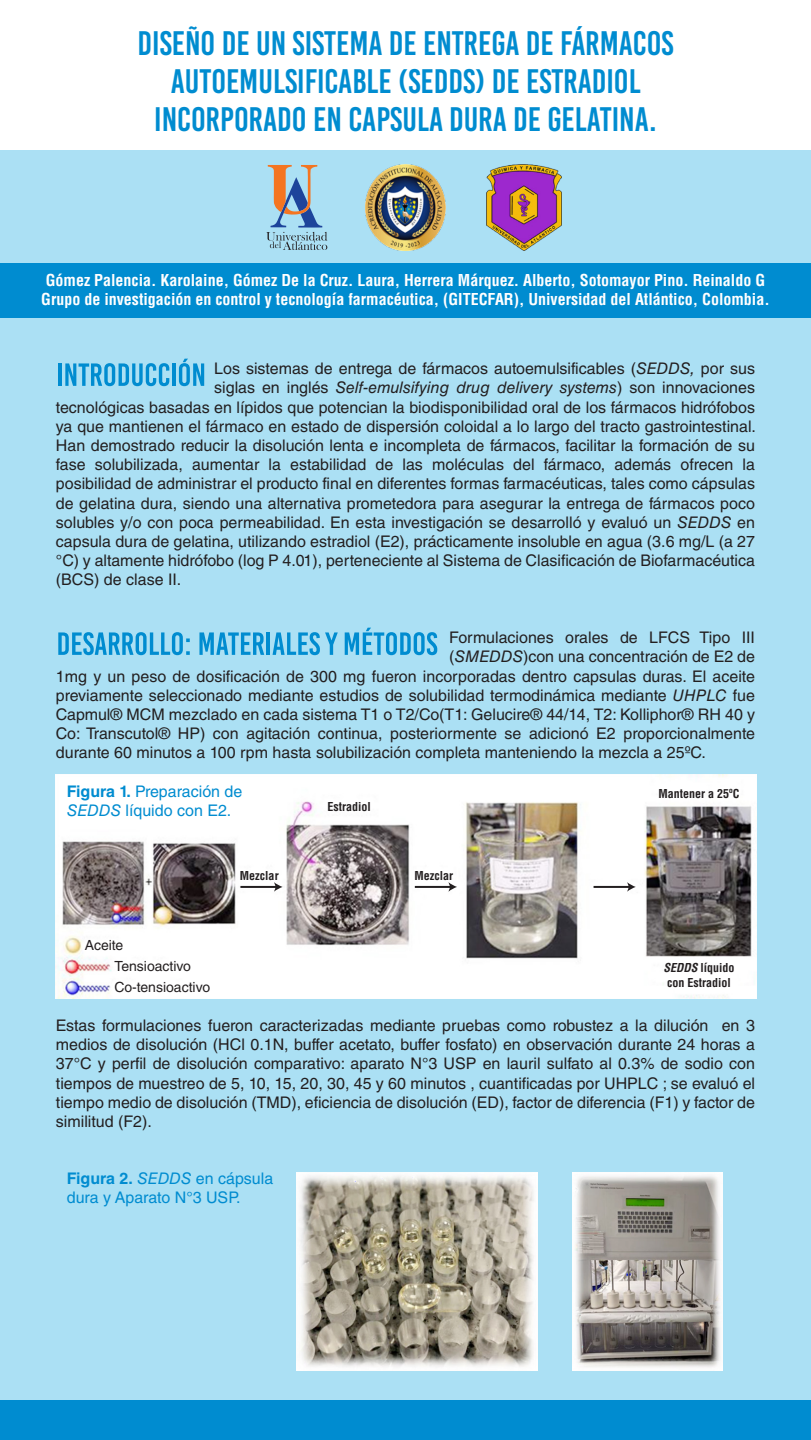
<style>
.page{position:relative;width:811px;height:1440px;background:#abe0f4}
.page>*{position:absolute;margin:0;border:0;box-sizing:border-box;transform-origin:0 0}
.t1{font:34px/38px "Bebas Kai";color:#008cd0;text-align:center}
.t2{font:16px/19.2px "Helvetica LT Std";color:#231f20;text-align:justify}
.t3{font:700 condensed 16px/19.2px "Helvetica LT Std";color:#fff}
.t4{font:16px/19.2px "Helvetica LT Std";color:#008cd0}
.t5{font:italic 16px "Helvetica LT Std";color:#231f20}
.t6{font:14px/21.2px "Helvetica LT Std";color:#231f20}
.t7{font:700 condensed 12px/14.4px "Helvetica LT Std";color:#231f20;text-align:center}
.s1{font-style:italic}
.s2{font-style:normal}
.s3{font-weight:700}
</style>
<div class="page">
<div style="left:0;top:0;width:811px;height:150px;background:#fff"></div>
<div style="left:0;top:263px;width:811px;height:55px;background:#008cd0"></div>
<div style="left:0;top:1400px;width:811px;height:40px;background:#008cd0"></div>
<svg style="left:266px;top:165px;width:61px;height:85px"></svg>
<img style="left:365px;top:165px;width:81px;height:85px">
<img style="left:487px;top:165px;width:75px;height:85px">
<hr style="left:58px;top:363px;width:4px;height:23px;background:#008cd0">
<svg style="left:65px;top:363px;width:104px;height:23px"></svg>
<hr style="left:172px;top:363px;width:4px;height:23px;background:#008cd0">
<svg style="left:179px;top:359px;width:25px;height:27px"></svg>
<svg style="left:58px;top:632px;width:132px;height:23px"></svg>
<svg style="left:199px;top:632px;width:65px;height:23px"></svg>
<hr style="left:267px;top:632px;width:3px;height:23px;background:#008cd0">
<svg style="left:272px;top:632px;width:66px;height:23px"></svg>
<svg style="left:345px;top:628px;width:92px;height:27px"></svg>
<img style="left:56px;top:775px;width:700px;height:224px">
<hr style="left:240px;top:886px;width:36px;height:2px;background:#231f20">
<svg style="left:274px;top:882px;width:9px;height:10px"></svg>
<hr style="left:415px;top:886px;width:36px;height:2px;background:#231f20">
<svg style="left:448px;top:882px;width:9px;height:10px"></svg>
<hr style="left:593px;top:886px;width:36px;height:2px;background:#231f20">
<svg style="left:627px;top:882px;width:8px;height:10px"></svg>
<img style="left:296px;top:1172px;width:242px;height:198px">
<img style="left:572px;top:1172px;width:150px;height:198px">
<h1 class="t1" style="left:138px;top:25px;width:538px">DISEÑO DE UN SISTEMA DE ENTREGA DE FÁRMACOS<br>AUTOEMULSIFICABLE (SEDDS) DE ESTRADIOL<br>INCORPORADO EN CAPSULA DURA DE GELATINA.</h1>
<p class="t3" style="left:41px;top:270px;width:730px">Gómez Palencia. Karolaine, Gómez De la Cruz. Laura, Herrera Márquez. Alberto, Sotomayor Pino. Reinaldo G<br>Grupo de investigación en control y tecnología farmacéutica, (GITECFAR), Universidad del Atlántico, Colombia.</p>
<p class="t2" style="left:214px;top:359px;width:542px">Los sistemas de entrega de fármacos autoemulsificables (<span class="s1">SEDDS,</span> por sus</p>
<p class="t5" style="left:214px;top:378px;width:542px"><span class="s2">siglas en inglés</span> Self-emulsifying drug delivery systems<span class="s2">) son innovaciones</span></p>
<p class="t2" style="left:56px;top:397px;width:700px">tecnológicas basadas en lípidos que potencian la biodisponibilidad oral de los fármacos hidrófobos</p>
<p class="t2" style="left:56px;top:416px;width:701px">ya que mantienen el fármaco en estado de dispersión coloidal a lo largo del tracto gastrointestinal.</p>
<p class="t2" style="left:56px;top:436px;width:700px">Han demostrado reducir la disolución lenta e incompleta de fármacos, facilitar la formación de su</p>
<p class="t2" style="left:56px;top:455px;width:700px">fase solubilizada, aumentar la estabilidad de las moléculas del fármaco, además ofrecen la</p>
<p class="t2" style="left:56px;top:474px;width:700px">posibilidad de administrar el producto final en diferentes formas farmacéuticas, tales como cápsulas</p>
<p class="t2" style="left:56px;top:493px;width:700px">de gelatina dura, siendo una alternativa prometedora para asegurar la entrega de fármacos poco</p>
<p class="t2" style="left:56px;top:512px;width:700px">solubles y/o con poca permeabilidad. En esta investigación se desarrolló y evaluó un <span class="s1">SEDDS</span> en</p>
<p class="t2" style="left:56px;top:532px;width:700px">capsula dura de gelatina, utilizando estradiol (E2), prácticamente insoluble en agua (3.6 mg/L (a 27</p>
<p class="t2" style="left:56px;top:551px;width:700px">°C) y altamente hidrófobo (log P 4.01), perteneciente al Sistema de Clasificación de Biofarmacéutica</p>
<p class="t2" style="left:56px;top:570px;width:127px">(BCS) de clase II.</p>
<p class="t2" style="left:449px;top:628px;width:307px">Formulaciones orales de LFCS Tipo III</p>
<p class="t2" style="left:449px;top:647px;width:307px">(<span class="s1">SMEDDS</span>)con una concentración de E2 de</p>
<p class="t2" style="left:56px;top:666px;width:700px">1mg y un peso de dosificación de 300 mg fueron incorporadas dentro capsulas duras. El aceite</p>
<p class="t2" style="left:56px;top:686px;width:700px">previamente seleccionado mediante estudios de solubilidad termodinámica mediante <span class="s1">UHPLC</span> fue</p>
<p class="t2" style="left:56px;top:705px;width:700px">Capmul® MCM mezclado en cada sistema T1 o T2/Co(T1: Gelucire® 44/14, T2: Kolliphor® RH 40 y</p>
<p class="t2" style="left:56px;top:724px;width:700px">Co: Transcutol® HP) con agitación continua, posteriormente se adicionó E2 proporcionalmente</p>
<p class="t2" style="left:56px;top:743px;width:651px">durante 60 minutos a 100 rpm hasta solubilización completa manteniendo la mezcla a 25ºC.</p>
<p class="t4" style="left:67px;top:782px;width:177px"><span class="s3">Figura 1.</span> Preparación de<br><span class="s1">SEDDS</span> líquido con E2.</p>
<p class="t7" style="left:327px;top:800px;width:45px">Estradiol</p>
<p class="t7" style="left:658px;top:787px;width:82px">Mantener a 25ºC</p>
<p class="t7" style="left:240px;top:868px;width:40px">Mezclar</p>
<p class="t7" style="left:414px;top:868px;width:40px">Mezclar</p>
<p class="t6" style="left:85px;top:935px;width:40px">Aceite</p>
<p class="t6" style="left:114px;top:955px;width:97px">Tensioactivo<br>Co-tensioactivo</p>
<p class="t7" style="left:663px;top:961px;width:73px"><span class="s1">SEDDS</span> líquido con Estradiol</p>
<p class="t2" style="left:56px;top:1016px;width:700px">Estas formulaciones fueron caracterizadas mediante pruebas como robustez a la dilución en 3 medios de disolución (HCl 0.1N, buffer acetato, buffer fosfato) en observación durante 24 horas a 37°C y perfil de disolución comparativo: aparato N°3 USP en lauril sulfato al 0.3% de sodio con tiempos de muestreo de 5, 10, 15, 20, 30, 45 y 60 minutos , cuantificadas por UHPLC ; se evaluó el tiempo medio de disolución (TMD), eficiencia de disolución (ED), factor de diferencia (F1) y factor de similitud (F2).</p>
<p class="t4" style="left:67px;top:1169px;width:208px"><span class="s3">Figura 2.</span> <span class="s1">SEDDS</span> en cápsula dura y Aparato N°3 USP.</p>
</div>
